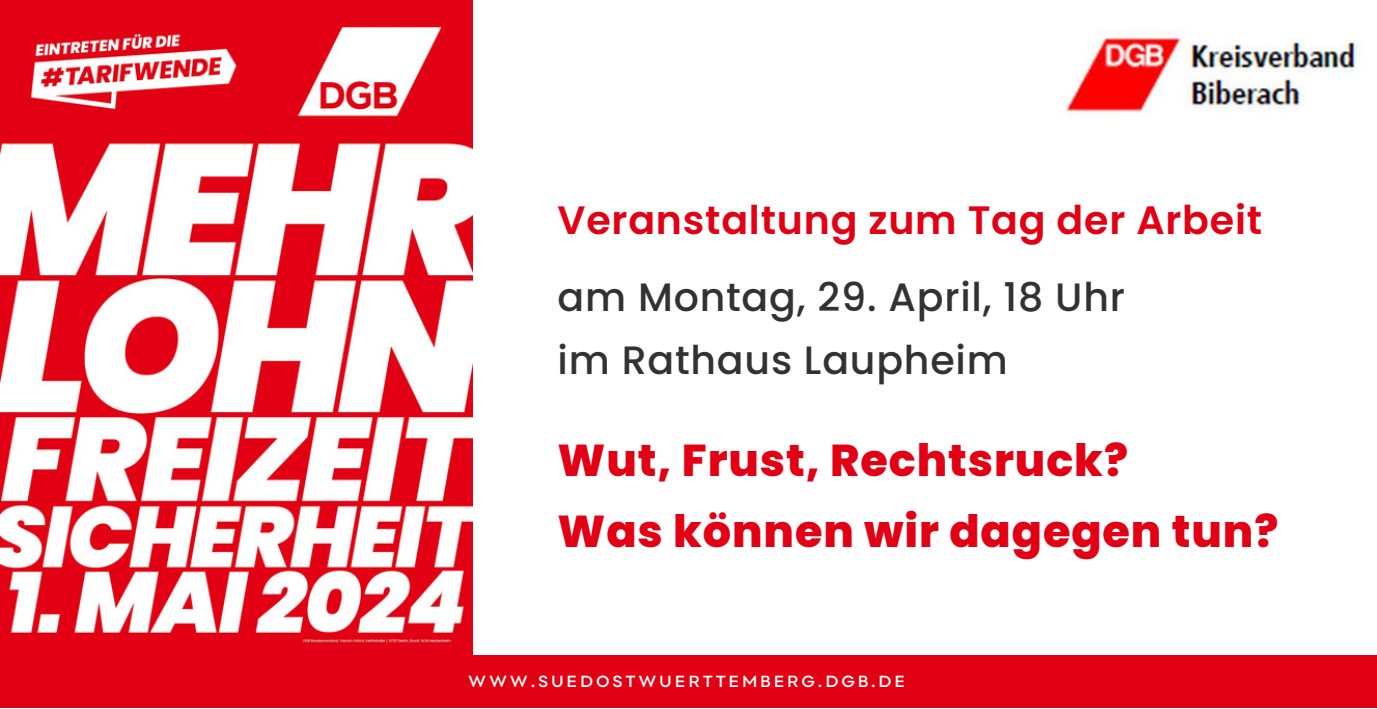
<style>
.page{position:relative;width:1377px;height:709px;background:#fff}
.page>*{position:absolute;margin:0;border:0;box-sizing:border-box;transform-origin:0 0}
.t1{font:800 44.55px/71.1px "Poppins";letter-spacing:.02em;color:#e20114}
.t2{font:500 39.6px/62.6px "Poppins";letter-spacing:.02em;color:#323232}
.t3{font:600 39.6px "Poppins";letter-spacing:.02em;color:#e20114}
.t4{font:600 16.88px "Point";letter-spacing:.17em;color:#fffffb}
</style>
<div class="page">
<div style="left:0;top:655px;width:1377px;height:53px;background:#e20114"></div>
<img style="left:1066px;top:29px;width:292px;height:87px">
<img style="left:0;top:0;width:472px;height:655px">
<p class="t3" style="left:558px;top:192px;width:706px">Veranstaltung zum Tag der Arbeit</p>
<p class="t2" style="left:558px;top:266px;width:569px">am Montag, 29. April, 18 Uhr im Rathaus Laupheim</p>
<p class="t1" style="left:558px;top:425px;width:722px">Wut, Frust, Rechtsruck?<br>Was können wir dagegen tun?</p>
<p class="t4" style="left:468px;top:671px;width:439px">WWW.SUEDOSTWUERTTEMBERG.DGB.DE</p>
</div>
